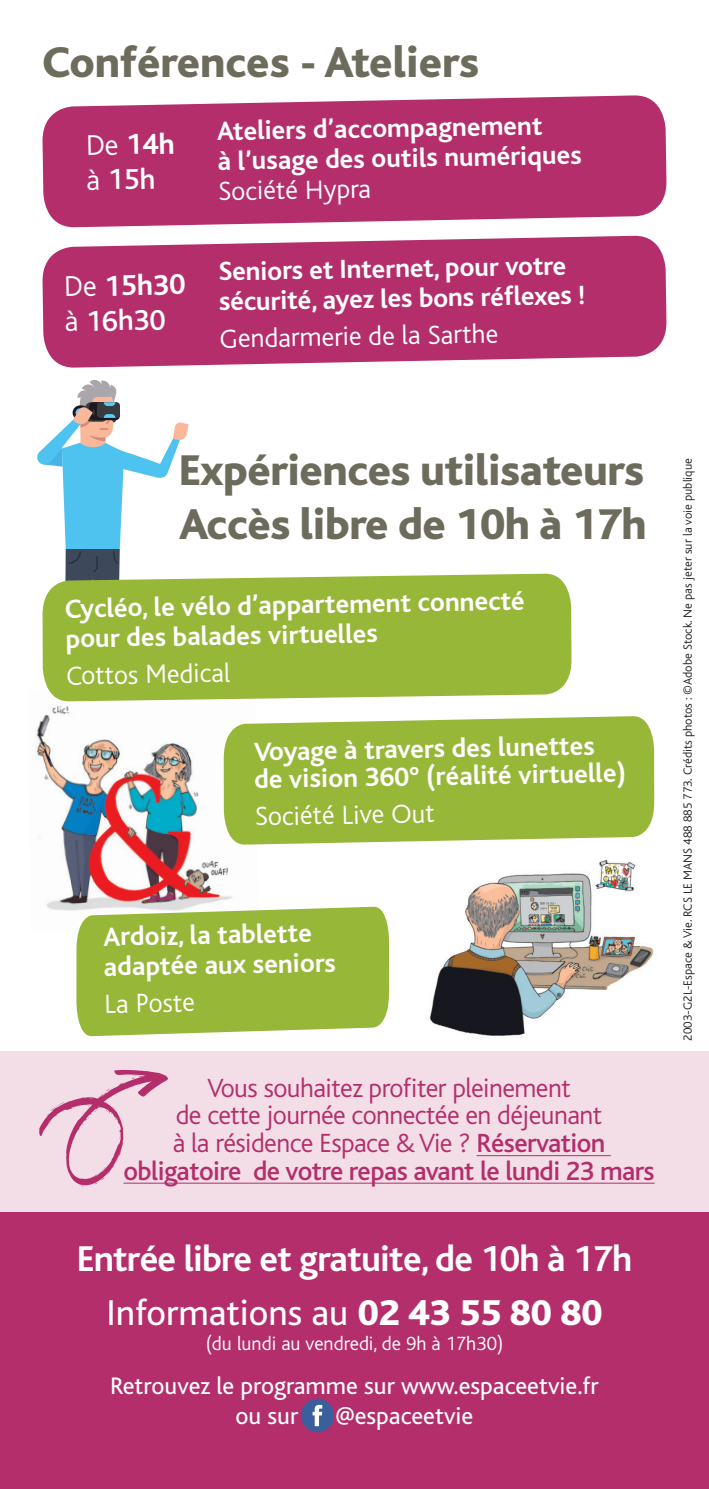
<style>
.page{position:relative;width:709px;height:1489px;background:#fff}
.page>*{position:absolute;margin:0;border:0;box-sizing:border-box;transform-origin:0 0}
.t1{font:800 45px/54px "Bliss";letter-spacing:-.01em;color:#6d6c5c}
.t2{font:700 37.5px/53.2px "Bliss";letter-spacing:-.02em;color:#fff;text-align:center}
.t3{font:700 30px/35px "Bliss";color:#fff}
.t4{font:300 30px/35px "Bliss";color:#fff}
.t5{font:700 27.5px/30px "Bliss";color:#fff}
.t6{font:300 27.5px/27.5px "Bliss";letter-spacing:-.02em;color:#b42e6c;text-align:center}
.t7{font:300 27.5px "Bliss";color:#fff}
.t8{font:25px/30px "Bliss";color:#fff}
.t9{font:300 20px "Bliss";color:#fff}
.t10{font:300 12.5px "Bliss";color:#231f20}
.s1{font-weight:700}
.s2{font-weight:500}
.s3{font-weight:300}
.s4{font-weight:400}
.s5{font-weight:800}
</style>
<div class="page">
<img style="left:36px;top:701px;width:196px;height:210px">
<svg style="left:42px;top:235px;width:625px;height:133px;background:#bb447b"></svg>
<svg style="left:37px;top:380px;width:151px;height:193px"></svg>
<img style="left:429px;top:859px;width:225px;height:179px">
<div style="left:0;top:1212px;width:709px;height:276px;background:#b42e6c"></div>
<div style="left:301px;top:1398px;width:33px;height:33px;background:#3a5f9c;border-radius:50%"></div>
<svg style="left:312px;top:1404px;width:10px;height:21px"></svg>
<svg style="left:224px;top:715px;width:430px;height:130px;background:#9fbc48"></svg>
<svg style="left:42px;top:573px;width:529px;height:128px;background:#9cba45"></svg>
<div style="left:0;top:1051px;width:709px;height:161px;background:#f3dee7"></div>
<hr style="left:476px;top:1155px;width:135px;height:1px;background:#b42e6c">
<hr style="left:123px;top:1182px;width:531px;height:1px;background:#b42e6c">
<svg style="left:38px;top:1069px;width:130px;height:117px"></svg>
<svg style="left:42px;top:95px;width:625px;height:133px;background:#bb447b"></svg>
<svg style="left:76px;top:906px;width:313px;height:130px;background:#9fbc49"></svg>
<h1 class="t1" style="left:43px;top:36px;width:438px">Conférences - Ateliers</h1>
<p class="t4" style="left:86px;top:128px;width:90px;rotate:-1deg">De <span class="s1">14h </span>à <span class="s2">15h</span></p>
<p class="t3" style="left:64px;top:269px;width:123px;rotate:-1deg"><span class="s3">De</span> 15h30 <span class="s3">à</span> <span class="s2">16h30</span></p>
<p class="t5" style="left:217px;top:117px;width:365px;rotate:-1deg">Ateliers d’accompagnement<br>à l’usage des outils numériques</p>
<p class="t7" style="left:218px;top:176px;width:154px;rotate:-1deg">Société Hypra</p>
<p class="t5" style="left:218px;top:257px;width:368px;rotate:-1deg">Seniors et Internet, pour votre sécurité, ayez les bons réflexes !</p>
<p class="t7" style="left:219px;top:324px;width:280px;rotate:-1deg">Gendarmerie de la Sarthe</p>
<h1 class="t1" style="left:179px;top:444px;width:469px">Expériences utilisateurs<br>Accès libre de 10h à 17h</h1>
<p class="t5" style="left:65px;top:594px;width:461px;rotate:-1deg">Cycléo, le vélo d’appartement connecté pour des balades virtuelles</p>
<p class="t7" style="left:66px;top:661px;width:165px;rotate:-1deg">Cottos Medical</p>
<p class="t5" style="left:254px;top:738px;width:373px;line-height:27.5px;rotate:-1deg">Voyage à travers des lunettes de vision 360° (réalité virtuelle)</p>
<p class="t7" style="left:255px;top:801px;width:181px;rotate:-1deg">Société Live Out</p>
<p class="t5" style="left:103px;top:922px;width:234px;rotate:-1deg">Ardoiz, la tablette adaptée aux seniors</p>
<p class="t7" style="left:104px;top:989px;width:92px;rotate:-1deg">La Poste</p>
<p class="t6" style="left:123px;top:1074px;width:532px">Vous souhaitez profiter pleinement<br>de cette journée connectée en déjeunant<br>à la résidence Espace &amp; Vie ? <span class="s2">Réservation obligatoire de votre repas avant le lundi 23 mars</span></p>
<h2 class="t2" style="left:77px;top:1232px;width:557px">Entrée libre et gratuite, de 10h à 17h<br><span class="s4">Informations au</span> <span class="s5">02 43 55 80 80</span></h2>
<p class="t9" style="left:206px;top:1332px;width:299px">(du lundi au vendredi, de 9h à 17h30)</p>
<p class="t8" style="left:235px;top:1370px;width:365px;text-indent:-125px">Retrouvez le programme sur www.espaceetvie.fr ou sur</p>
<p class="t8" style="left:335px;top:1400px;width:140px">@espaceetvie</p>
<p class="t10" style="left:681px;top:1040px;width:583px;rotate:-90deg">2003-G2L-Espace &amp; Vie. RCS LE MANS 488 885 773. Crédits photos : ©Adobe Stock. Ne pas jeter sur la voie publique</p>
</div>
